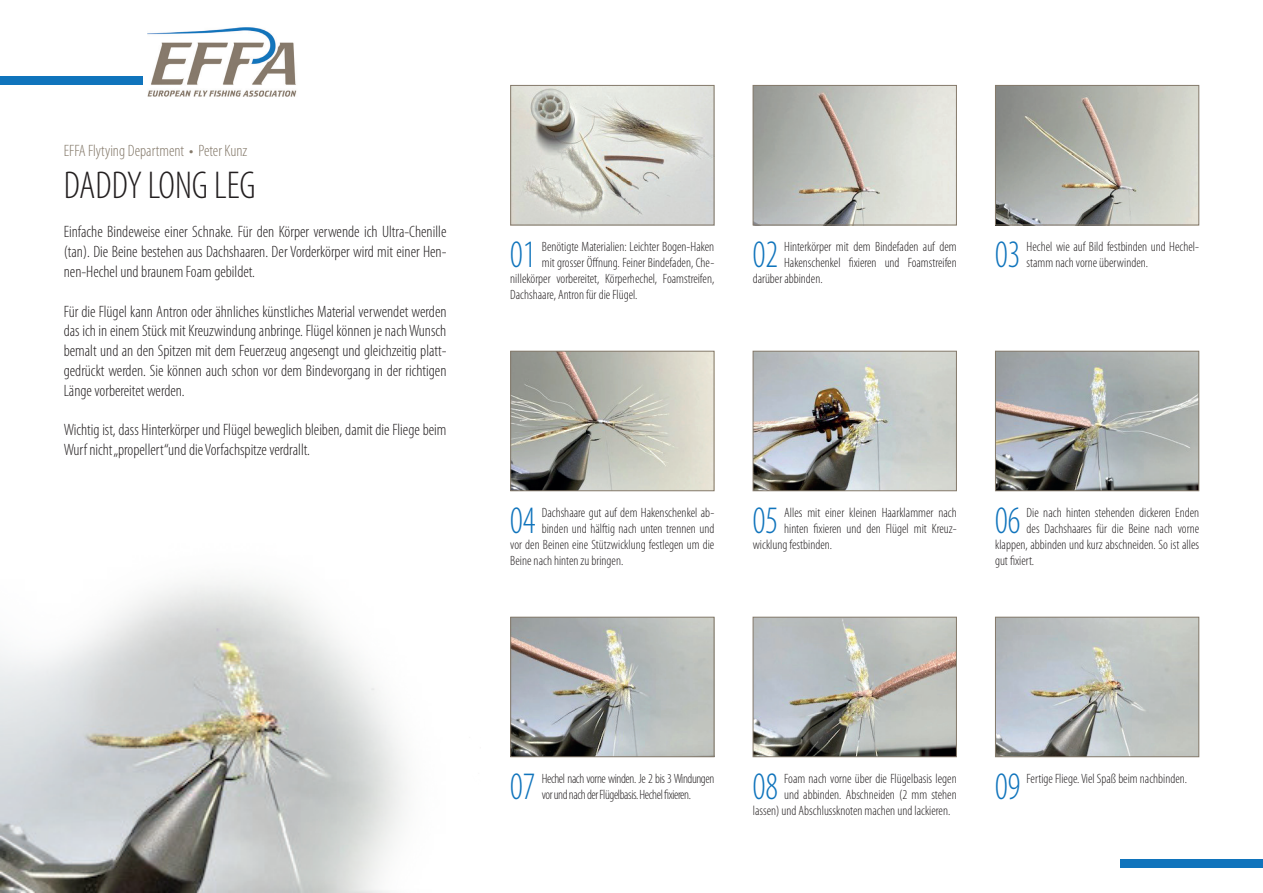
<style>
.page{position:relative;width:1263px;height:893px;background:#fff}
.page>*{position:absolute;margin:0;border:0;box-sizing:border-box;transform-origin:0 0}
.t1{font:300 condensed 39px "Myriad Pro";color:#1074bc;scale:.9 1}
.t2{font:300 condensed 39px "Myriad Pro";color:#231f20}
.t3{font:300 condensed 16.5px/19.8px "Myriad Pro";color:#231f20;text-align:justify}
.t4{font:300 condensed 16.5px "Myriad Pro";color:#857a6b}
.t5{font:300 condensed 13.5px "Myriad Pro";color:#231f20}
.t6{font:300 condensed 13.5px "Myriad Pro";letter-spacing:-.03em;color:#231f20}
.s1{font-weight:400}
</style>
<div class="page">
<img style="left:512px;top:87px;width:200px;height:136px">
<div style="left:510px;top:85px;width:204px;height:140px;border:1px solid #857a6b"></div>
<img style="left:997px;top:87px;width:200px;height:136px">
<div style="left:995px;top:85px;width:204px;height:140px;border:1px solid #857a6b"></div>
<img style="left:755px;top:87px;width:200px;height:136px">
<div style="left:753px;top:85px;width:204px;height:140px;border:1px solid #857a6b"></div>
<img style="left:512px;top:353px;width:200px;height:136px">
<div style="left:510px;top:351px;width:204px;height:140px;border:1px solid #857a6b"></div>
<img style="left:997px;top:353px;width:200px;height:136px">
<div style="left:995px;top:351px;width:204px;height:140px;border:1px solid #857a6b"></div>
<img style="left:755px;top:353px;width:200px;height:136px">
<div style="left:753px;top:351px;width:204px;height:140px;border:1px solid #857a6b"></div>
<img style="left:512px;top:619px;width:200px;height:136px">
<div style="left:510px;top:617px;width:204px;height:140px;border:1px solid #857a6b"></div>
<img style="left:997px;top:619px;width:200px;height:136px">
<div style="left:995px;top:617px;width:204px;height:140px;border:1px solid #857a6b"></div>
<img style="left:755px;top:619px;width:200px;height:136px">
<div style="left:753px;top:617px;width:204px;height:140px;border:1px solid #857a6b"></div>
<img style="left:121px;top:27px;width:176px;height:70px">
<div style="left:0;top:77px;width:142px;height:8px;background:#1074bc"></div>
<div style="left:1120px;top:859px;width:143px;height:8px;background:#1074bc"></div>
<img style="left:0;top:581px;width:407px;height:312px">
<p class="t4" style="left:64px;top:140px;width:185px">EFFA Flytying Department <span class="s1">•</span> Peter Kunz</p>
<h1 class="t2" style="left:64px;top:162px;width:193px">DADDY LONG LEG</h1>
<p class="t3" style="left:64px;top:222px;width:384px">Einfache Bindeweise einer Schnake. Für den Körper verwende ich Ultra-Chenille (tan). Die Beine bestehen aus Dachshaaren. Der Vorderkörper wird mit einer Hen&shy;nen-Hechel und braunem Foam gebildet.</p>
<p class="t3" style="left:64px;top:301px;width:384px">Für die Flügel kann Antron oder ähnliches künstliches Material verwendet werden das ich in einem Stück mit Kreuzwindung anbringe. Flügel können je nach Wunsch bemalt und an den Spitzen mit dem Feuerzeug angesengt und gleichzeitig platt&shy;gedrückt werden. Sie können auch schon vor dem Bindevorgang in der richtigen Länge vorbereitet werden.</p>
<p class="t3" style="left:64px;top:420px;width:384px">Wichtig ist, dass Hinterkörper und Flügel beweglich bleiben, damit die Fliege beim<br>Wurf nicht „propellert“und die Vorfachspitze verdrallt.</p>
<h1 class="t1" style="left:510px;top:231px;width:30px">01</h1>
<p class="t5" style="left:784px;top:238px;width:174px">Hinterkörper mit dem Bindefaden auf dem</p>
<h1 class="t1" style="left:753px;top:231px;width:30px">02</h1>
<p class="t5" style="left:1026px;top:238px;width:174px">Hechel wie auf Bild festbinden und Hechel-</p>
<p class="t5" style="left:542px;top:238px;width:174px">Benötigte Materialien: Leichter Bogen-Haken</p>
<p class="t5" style="left:542px;top:255px;width:174px">mit grosser Öffnung. Feiner Bindefaden, Che-</p>
<p class="t5" style="left:510px;top:271px;width:206px">nillekörper vorbereitet, Körperhechel, Foamstreifen,</p>
<p class="t5" style="left:510px;top:287px;width:129px">Dachshaare, Antron für die Flügel.</p>
<h1 class="t1" style="left:995px;top:231px;width:30px">03</h1>
<p class="t5" style="left:784px;top:255px;width:174px">Hakenschenkel fixieren und Foamstreifen</p>
<p class="t5" style="left:753px;top:271px;width:71px">darüber abbinden.</p>
<p class="t5" style="left:1026px;top:255px;width:123px">stamm nach vorne überwinden.</p>
<p class="t5" style="left:542px;top:504px;width:174px">Dachshaare gut auf dem Hakenschenkel ab-</p>
<p class="t5" style="left:542px;top:520px;width:174px">binden und hälftig nach unten trennen und</p>
<p class="t5" style="left:510px;top:537px;width:205px">vor den Beinen eine Stützwicklung festlegen um die</p>
<p class="t5" style="left:510px;top:553px;width:115px">Beine nach hinten zu bringen.</p>
<h1 class="t1" style="left:510px;top:497px;width:30px">04</h1>
<p class="t5" style="left:784px;top:504px;width:174px">Alles mit einer kleinen Haarklammer nach</p>
<h1 class="t1" style="left:753px;top:497px;width:30px">05</h1>
<p class="t5" style="left:1026px;top:504px;width:174px">Die nach hinten stehenden dickeren Enden</p>
<h1 class="t1" style="left:995px;top:497px;width:30px">06</h1>
<p class="t5" style="left:784px;top:520px;width:174px">hinten fixieren und den Flügel mit Kreuz-</p>
<p class="t5" style="left:753px;top:537px;width:81px">wicklung festbinden.</p>
<p class="t5" style="left:1026px;top:520px;width:174px">des Dachshaares für die Beine nach vorne</p>
<p class="t5" style="left:995px;top:537px;width:206px">klappen, abbinden und kurz abschneiden. So ist alles</p>
<p class="t5" style="left:995px;top:553px;width:41px">gut fixiert.</p>
<p class="t6" style="left:542px;top:770px;width:174px">Hechel nach vorne winden. Je 2 bis 3 Windungen</p>
<h1 class="t1" style="left:510px;top:763px;width:30px">07</h1>
<p class="t6" style="left:542px;top:786px;width:151px">vor und nach der Flügelbasis. Hechel fixieren.</p>
<h1 class="t1" style="left:753px;top:763px;width:30px">08</h1>
<p class="t5" style="left:1026px;top:770px;width:162px">Fertige Fliege. Viel Spaß beim nachbinden.</p>
<p class="t5" style="left:784px;top:770px;width:174px">Foam nach vorne über die Flügelbasis legen</p>
<p class="t5" style="left:784px;top:786px;width:174px">und abbinden. Abschneiden (2 mm stehen</p>
<p class="t5" style="left:753px;top:802px;width:199px">lassen) und Abschlussknoten machen und lackieren.</p>
<h1 class="t1" style="left:995px;top:763px;width:30px">09</h1>
</div>
